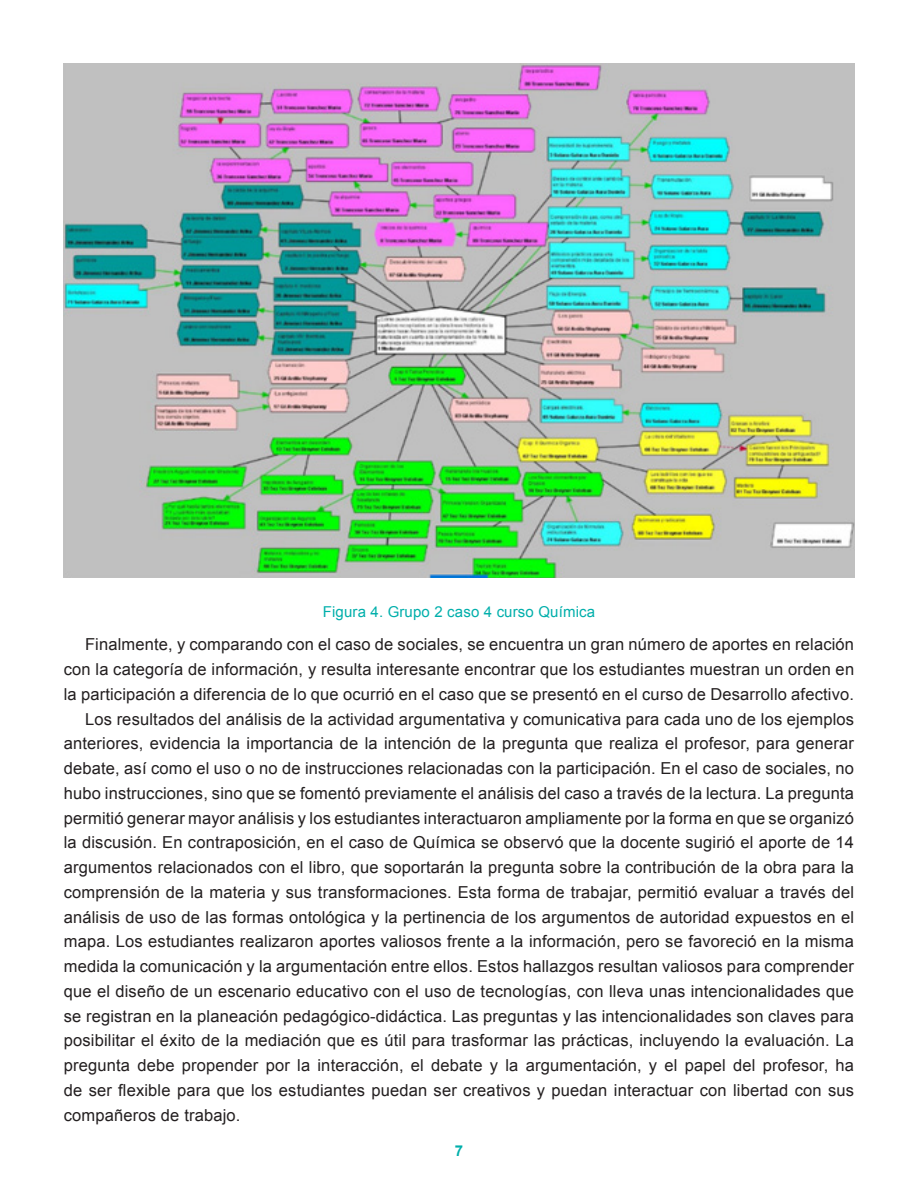
<style>
.page{position:relative;width:918px;height:1188px;background:#fff}
.page>*{position:absolute;margin:0;border:0;box-sizing:border-box;transform-origin:0 0}
.texto{font:16.5px/24.8px "Arial";letter-spacing:.01em;color:#231f20;text-align:justify}
.titulo_graficas{font:15px "Arial";letter-spacing:.01em;color:#00afab}
.t1{font:700 15px "Arial";color:#00afab}
</style>
<div class="page">
<img style="left:64px;top:64px;width:790px;height:514px">
<p class="titulo_graficas" style="left:323px;top:602px;width:274px">Figura 4. Grupo 2 caso 4 curso Química</p>
<p class="texto" style="left:64px;top:632px;width:792px;text-indent:21px">Finalmente, y comparando con el caso de sociales, se encuentra un gran número de aportes en relación con la categoría de información, y resulta interesante encontrar que los estudiantes muestran un orden en la participación a diferencia de lo que ocurrió en el caso que se presentó en el curso de Desarrollo afectivo.</p>
<p class="texto" style="left:64px;top:707px;width:792px;text-indent:21px">Los resultados del análisis de la actividad argumentativa y comunicativa para cada uno de los ejemplos anteriores, evidencia la importancia de la intención de la pregunta que realiza el profesor, para generar debate, así como el uso o no de instrucciones relacionadas con la participación. En el caso de sociales, no hubo instrucciones, sino que se fomentó previamente el análisis del caso a través de la lectura. La pregunta permitió generar mayor análisis y los estudiantes interactuaron ampliamente por la forma en que se organizó la discusión. En contraposición, en el caso de Química se observó que la docente sugirió el aporte de 14 argumentos relacionados con el libro, que soportarán la pregunta sobre la contribución de la obra para la comprensión de la materia y sus transformaciones. Esta forma de trabajar, permitió evaluar a través del análisis de uso de las formas ontológica y la pertinencia de los argumentos de autoridad expuestos en el mapa. Los estudiantes realizaron aportes valiosos frente a la información, pero se favoreció en la misma medida la comunicación y la argumentación entre ellos. Estos hallazgos resultan valiosos para comprender que el diseño de un escenario educativo con el uso de tecnologías, con lleva unas intencionalidades que se registran en la planeación pedagógico-didáctica. Las preguntas y las intencionalidades son claves para posibilitar el éxito de la mediación que es útil para trasformar las prácticas, incluyendo la evaluación. La pregunta debe propender por la interacción, el debate y la argumentación, y el papel del profesor, ha de ser flexible para que los estudiantes puedan ser creativos y puedan interactuar con libertad con sus compañeros de trabajo.</p>
<p class="t1" style="left:455px;top:1141px;width:10px">7</p>
</div>
